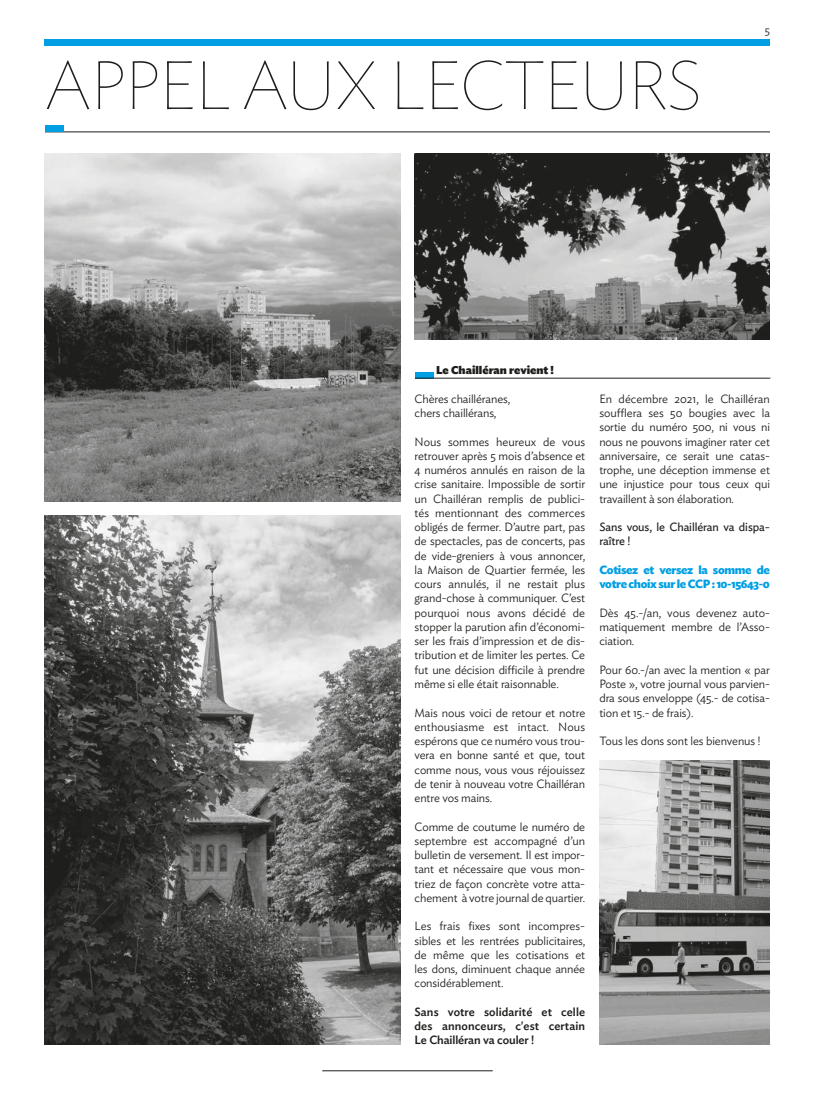
<style>
.page{position:relative;width:815px;height:1099px;background:#fff}
.page>*{position:absolute;margin:0;border:0;box-sizing:border-box;transform-origin:0 0}
.t1{font:100 67.5px "Ideal Sans";letter-spacing:-.01em;color:#1d1d1b}
.t2{font:300 11.88px/14.2px "Ideal Sans";letter-spacing:-.01em;color:#1d1d1b;text-align:justify}
.t3{font:500 11.88px/14.2px "Ideal Sans";letter-spacing:.005em;color:#1d1d1b;text-align:justify}
.t4{font:700 11.88px/14.2px "Ideal Sans";letter-spacing:-.03em;color:#009fe3}
.t5{font:11.88px/14.2px "Ideal Sans";letter-spacing:-.01em;color:#1d1d1b}
.t6{font:900 11.25px "Ideal Sans";color:#1d1d1b}
.t7{font:300 11.25px "Ideal Sans";color:#1d1d1b}
</style>
<div class="page">
<hr style="left:45px;top:132px;width:725px;height:1px;background:#1d1d1b">
<div style="left:45px;top:125px;width:18px;height:7px;background:#009fe3"></div>
<div style="left:45px;top:39px;width:725px;height:6px;background:#009fe3"></div>
<hr style="left:322px;top:1070px;width:171px;height:1px;background:#1d1d1b">
<img style="left:45px;top:153px;width:355px;height:349px">
<img style="left:45px;top:515px;width:355px;height:529px">
<img style="left:415px;top:153px;width:355px;height:187px">
<div style="left:415px;top:372px;width:18px;height:6px;background:#009fe3"></div>
<hr style="left:415px;top:378px;width:355px;height:1px;background:#1d1d1b">
<img style="left:599px;top:760px;width:171px;height:284px">
<h1 class="t1" style="left:45px;top:33px;width:658px">APPEL AUX LECTEURS</h1>
<p class="t7" style="left:765px;top:22px;width:7px">5</p>
<p class="t6" style="left:436px;top:361px;width:119px">Le Chailléran revient !</p>
<p class="t2" style="left:415px;top:390px;width:97px">Chères chailléranes, chers chaillérans,</p>
<p class="t2" style="left:415px;top:433px;width:172px">Nous sommes heureux de vous retrouver après 5 mois d’absence et 4 numéros annulés en raison de la crise sanitaire. Impossible de sortir un Chailléran remplis de publici&shy;tés mentionnant des commerces obligés de fermer. D’autre part, pas de spectacles, pas de concerts, pas de vide-greniers à vous annoncer, la Maison de Quartier fermée, les cours annulés, il ne restait plus grand-chose à communiquer. C’est pourquoi nous avons décidé de stopper la parution afin d’économi&shy;ser les frais d’impression et de dis&shy;tribution et de limiter les pertes. Ce fut une décision difficile à prendre même si elle était raisonnable.</p>
<p class="t2" style="left:415px;top:704px;width:172px">Mais nous voici de retour et notre enthousiasme est intact. Nous espérons que ce numéro vous trou&shy;vera en bonne santé et que, tout comme nous, vous vous réjouissez de tenir à nouveau votre Chailléran entre vos mains.</p>
<p class="t2" style="left:415px;top:818px;width:172px">Comme de coutume le numéro de septembre est accompagné d’un bulletin de versement. Il est impor&shy;tant et nécessaire que vous mon&shy;triez de façon concrète votre atta&shy;chement à votre journal de quartier.</p>
<p class="t2" style="left:415px;top:918px;width:172px">Les frais fixes sont incompres&shy;sibles et les rentrées publicitaires, de même que les cotisations et les dons, diminuent chaque année considérablement.</p>
<p class="t3" style="left:415px;top:1003px;width:172px">Sans votre solidarité et celle des annonceurs, c'est certain Le Chailléran va couler !</p>
<p class="t2" style="left:599px;top:390px;width:172px">En décembre 2021, le Chailléran soufflera ses 50 bougies avec la sortie du numéro 500, ni vous ni nous ne pouvons imaginer rater cet anniversaire, ce serait une catas&shy;trophe, une déception immense et une injustice pour tous ceux qui travaillent à son élaboration.</p>
<p class="t5" style="left:599px;top:519px;width:172px">Sans vous, le Chailléran va dispa&shy;raître !</p>
<p class="t4" style="left:599px;top:561px;width:172px">Cotisez et versez la somme de votre choix sur le CCP : 10-15643-0</p>
<p class="t2" style="left:599px;top:604px;width:172px">Dès 45.-/an, vous devenez auto&shy;matiquement membre de l’Asso&shy;ciation.</p>
<p class="t2" style="left:599px;top:661px;width:172px">Pour 60.-/an avec la mention « par Poste », votre journal vous parvien&shy;dra sous enveloppe (45.- de cotisa&shy;tion et 15.- de frais).</p>
<p class="t2" style="left:599px;top:732px;width:162px">Tous les dons sont les bienvenus !</p>
</div>
